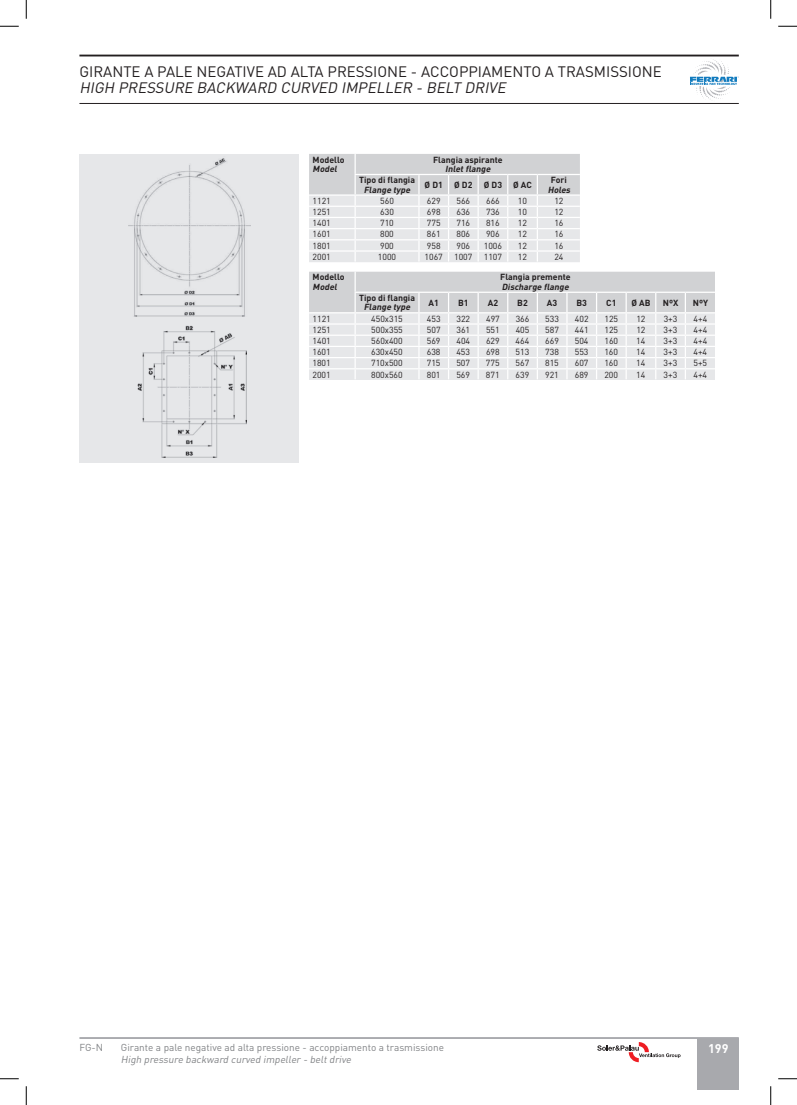
<style>
.page{position:relative;width:797px;height:1105px;background:#fff}
.page>*{position:absolute;margin:0;border:0;box-sizing:border-box;transform-origin:0 0}
.t1{font:15px "DIN";color:#231f20}
.t2{font:italic 15px "DIN";color:#231f20}
.t3{font:700 12.5px "DIN";color:#fff}
.t4{font:10px "DIN";color:#808285}
.t5{font:italic 10px "DIN";color:#808285}
.t6{font:8.75px "DIN";color:#231f20}
.t7{font:700 8.75px "DIN";color:#231f20}
.t8{font:italic 700 8.75px "DIN";color:#231f20}
</style>
<div class="page">
<hr style="left:79px;top:1037px;width:659px;height:2px;background:#a8a9ad">
<hr style="left:79px;top:55px;width:659px;height:1px;background:#231f20">
<hr style="left:79px;top:103px;width:659px;height:1px;background:#231f20">
<svg style="left:690px;top:59px;width:48px;height:41px"></svg>
<svg style="left:597px;top:1042px;width:83px;height:20px"></svg>
<div style="left:79px;top:154px;width:220px;height:309px;background:#e6e7e9"></div>
<img style="left:137px;top:325px;width:109px;height:132px">
<img style="left:129px;top:158px;width:121px;height:159px">
<svg style="left:309px;top:154px;width:271px;height:108px"></svg>
<svg style="left:309px;top:272px;width:406px;height:108px"></svg>
<div style="left:697px;top:1038px;width:41px;height:51px;background:#a8a9ad"></div>
<svg style="left:0;top:25px;width:19px;height:2px"></svg>
<svg style="left:778px;top:25px;width:19px;height:2px"></svg>
<svg style="left:0;top:1078px;width:19px;height:1px"></svg>
<svg style="left:778px;top:1078px;width:19px;height:1px"></svg>
<svg style="left:25px;top:0;width:2px;height:19px"></svg>
<svg style="left:25px;top:1086px;width:2px;height:19px"></svg>
<svg style="left:770px;top:0;width:1px;height:19px"></svg>
<svg style="left:770px;top:1086px;width:1px;height:19px"></svg>
<h1 class="t1" style="left:79px;top:62px;width:584px">GIRANTE A PALE NEGATIVE AD ALTA PRESSIONE - ACCOPPIAMENTO A TRASMISSIONE</h1>
<h1 class="t2" style="left:79px;top:79px;width:431px">HIGH PRESSURE BACKWARD CURVED IMPELLER - BELT DRIVE</h1>
<p class="t7" style="left:312px;top:154px;width:33px">Modello</p>
<p class="t8" style="left:312px;top:163px;width:28px">Model</p>
<p class="t7" style="left:359px;top:174px;width:57px">Tipo di flangia</p>
<p class="t8" style="left:364px;top:184px;width:50px">Flange type</p>
<p class="t7" style="left:433px;top:154px;width:71px">Flangia aspirante</p>
<p class="t8" style="left:445px;top:163px;width:49px">Inletflange</p>
<p class="t7" style="left:424px;top:179px;width:20px">Ø D1</p>
<p class="t7" style="left:454px;top:179px;width:20px">Ø D2</p>
<p class="t7" style="left:484px;top:179px;width:20px">Ø D3</p>
<p class="t7" style="left:513px;top:179px;width:20px">Ø AC</p>
<p class="t7" style="left:551px;top:174px;width:18px">Fori</p>
<p class="t8" style="left:547px;top:184px;width:26px">Holes</p>
<p class="t6" style="left:312px;top:195px;width:20px">1121</p>
<p class="t6" style="left:380px;top:195px;width:15px">560</p>
<p class="t6" style="left:427px;top:195px;width:15px">629</p>
<p class="t6" style="left:456px;top:195px;width:15px">566</p>
<p class="t6" style="left:486px;top:195px;width:15px">666</p>
<p class="t6" style="left:518px;top:195px;width:11px">10</p>
<p class="t6" style="left:554px;top:195px;width:11px">12</p>
<p class="t6" style="left:312px;top:206px;width:20px">1251</p>
<p class="t6" style="left:380px;top:206px;width:15px">630</p>
<p class="t6" style="left:427px;top:206px;width:15px">698</p>
<p class="t6" style="left:456px;top:206px;width:15px">636</p>
<p class="t6" style="left:486px;top:206px;width:15px">736</p>
<p class="t6" style="left:518px;top:206px;width:11px">10</p>
<p class="t6" style="left:554px;top:206px;width:11px">12</p>
<p class="t6" style="left:312px;top:218px;width:20px">1401</p>
<p class="t6" style="left:380px;top:218px;width:15px">710</p>
<p class="t6" style="left:427px;top:218px;width:15px">775</p>
<p class="t6" style="left:456px;top:218px;width:15px">716</p>
<p class="t6" style="left:486px;top:218px;width:15px">816</p>
<p class="t6" style="left:518px;top:218px;width:11px">12</p>
<p class="t6" style="left:554px;top:218px;width:11px">16</p>
<p class="t6" style="left:312px;top:229px;width:20px">1601</p>
<p class="t6" style="left:380px;top:229px;width:15px">800</p>
<p class="t6" style="left:427px;top:229px;width:15px">861</p>
<p class="t6" style="left:456px;top:229px;width:15px">806</p>
<p class="t6" style="left:486px;top:229px;width:15px">906</p>
<p class="t6" style="left:518px;top:229px;width:11px">12</p>
<p class="t6" style="left:554px;top:229px;width:11px">16</p>
<p class="t6" style="left:312px;top:240px;width:20px">1801</p>
<p class="t6" style="left:380px;top:240px;width:15px">900</p>
<p class="t6" style="left:427px;top:240px;width:15px">958</p>
<p class="t6" style="left:456px;top:240px;width:15px">906</p>
<p class="t6" style="left:484px;top:240px;width:20px">1006</p>
<p class="t6" style="left:518px;top:240px;width:11px">12</p>
<p class="t6" style="left:554px;top:240px;width:11px">16</p>
<p class="t6" style="left:312px;top:251px;width:20px">2001</p>
<p class="t6" style="left:378px;top:251px;width:20px">1000</p>
<p class="t6" style="left:424px;top:251px;width:20px">1067</p>
<p class="t6" style="left:454px;top:251px;width:20px">1007</p>
<p class="t6" style="left:484px;top:251px;width:20px">1107</p>
<p class="t6" style="left:518px;top:251px;width:11px">12</p>
<p class="t6" style="left:554px;top:251px;width:11px">24</p>
<p class="t7" style="left:312px;top:271px;width:33px">Modello</p>
<p class="t8" style="left:312px;top:281px;width:28px">Model</p>
<p class="t7" style="left:500px;top:271px;width:72px">Flangia premente</p>
<p class="t8" style="left:502px;top:281px;width:70px">Discharge flange</p>
<p class="t7" style="left:359px;top:292px;width:57px">Tipo di flangia</p>
<p class="t8" style="left:364px;top:301px;width:50px">Flange type</p>
<p class="t7" style="left:428px;top:297px;width:12px">A1</p>
<p class="t7" style="left:458px;top:297px;width:12px">B1</p>
<p class="t7" style="left:488px;top:297px;width:12px">A2</p>
<p class="t7" style="left:517px;top:297px;width:12px">B2</p>
<p class="t7" style="left:547px;top:297px;width:12px">A3</p>
<p class="t7" style="left:576px;top:297px;width:12px">B3</p>
<p class="t7" style="left:606px;top:297px;width:12px">C1</p>
<p class="t7" style="left:631px;top:297px;width:21px">Ø AB</p>
<p class="t7" style="left:662px;top:297px;width:17px">NºX</p>
<p class="t7" style="left:692px;top:297px;width:17px">NºY</p>
<p class="t6" style="left:312px;top:313px;width:20px">1121</p>
<p class="t6" style="left:371px;top:313px;width:33px">450x315</p>
<p class="t6" style="left:427px;top:313px;width:15px">453</p>
<p class="t6" style="left:456px;top:313px;width:15px">322</p>
<p class="t6" style="left:486px;top:313px;width:15px">497</p>
<p class="t6" style="left:515px;top:313px;width:15px">366</p>
<p class="t6" style="left:545px;top:313px;width:15px">533</p>
<p class="t6" style="left:575px;top:313px;width:15px">402</p>
<p class="t6" style="left:604px;top:313px;width:15px">125</p>
<p class="t6" style="left:636px;top:313px;width:11px">12</p>
<p class="t6" style="left:663px;top:313px;width:15px">3+3</p>
<p class="t6" style="left:693px;top:313px;width:15px">4+4</p>
<p class="t6" style="left:312px;top:324px;width:20px">1251</p>
<p class="t6" style="left:371px;top:324px;width:33px">500x355</p>
<p class="t6" style="left:427px;top:324px;width:15px">507</p>
<p class="t6" style="left:456px;top:324px;width:15px">361</p>
<p class="t6" style="left:486px;top:324px;width:15px">551</p>
<p class="t6" style="left:515px;top:324px;width:15px">405</p>
<p class="t6" style="left:545px;top:324px;width:15px">587</p>
<p class="t6" style="left:575px;top:324px;width:15px">441</p>
<p class="t6" style="left:604px;top:324px;width:15px">125</p>
<p class="t6" style="left:636px;top:324px;width:11px">12</p>
<p class="t6" style="left:663px;top:324px;width:15px">3+3</p>
<p class="t6" style="left:693px;top:324px;width:15px">4+4</p>
<p class="t6" style="left:312px;top:335px;width:20px">1401</p>
<p class="t6" style="left:371px;top:335px;width:33px">560x400</p>
<p class="t6" style="left:427px;top:335px;width:15px">569</p>
<p class="t6" style="left:456px;top:335px;width:15px">404</p>
<p class="t6" style="left:486px;top:335px;width:15px">629</p>
<p class="t6" style="left:515px;top:335px;width:15px">464</p>
<p class="t6" style="left:545px;top:335px;width:15px">669</p>
<p class="t6" style="left:575px;top:335px;width:15px">504</p>
<p class="t6" style="left:604px;top:335px;width:15px">160</p>
<p class="t6" style="left:636px;top:335px;width:11px">14</p>
<p class="t6" style="left:663px;top:335px;width:15px">3+3</p>
<p class="t6" style="left:693px;top:335px;width:15px">4+4</p>
<p class="t6" style="left:312px;top:346px;width:20px">1601</p>
<p class="t6" style="left:371px;top:346px;width:33px">630x450</p>
<p class="t6" style="left:427px;top:346px;width:15px">638</p>
<p class="t6" style="left:456px;top:346px;width:15px">453</p>
<p class="t6" style="left:486px;top:346px;width:15px">698</p>
<p class="t6" style="left:515px;top:346px;width:15px">513</p>
<p class="t6" style="left:545px;top:346px;width:15px">738</p>
<p class="t6" style="left:575px;top:346px;width:15px">553</p>
<p class="t6" style="left:604px;top:346px;width:15px">160</p>
<p class="t6" style="left:636px;top:346px;width:11px">14</p>
<p class="t6" style="left:663px;top:346px;width:15px">3+3</p>
<p class="t6" style="left:693px;top:346px;width:15px">4+4</p>
<p class="t6" style="left:312px;top:358px;width:20px">1801</p>
<p class="t6" style="left:371px;top:358px;width:33px">710x500</p>
<p class="t6" style="left:427px;top:358px;width:15px">715</p>
<p class="t6" style="left:456px;top:358px;width:15px">507</p>
<p class="t6" style="left:486px;top:358px;width:15px">775</p>
<p class="t6" style="left:515px;top:358px;width:15px">567</p>
<p class="t6" style="left:545px;top:358px;width:15px">815</p>
<p class="t6" style="left:574px;top:358px;width:15px">607</p>
<p class="t6" style="left:604px;top:358px;width:15px">160</p>
<p class="t6" style="left:636px;top:358px;width:11px">14</p>
<p class="t6" style="left:663px;top:358px;width:15px">3+3</p>
<p class="t6" style="left:693px;top:358px;width:15px">5+5</p>
<p class="t6" style="left:312px;top:369px;width:20px">2001</p>
<p class="t6" style="left:371px;top:369px;width:33px">800x560</p>
<p class="t6" style="left:427px;top:369px;width:15px">801</p>
<p class="t6" style="left:456px;top:369px;width:15px">569</p>
<p class="t6" style="left:486px;top:369px;width:15px">871</p>
<p class="t6" style="left:515px;top:369px;width:15px">639</p>
<p class="t6" style="left:545px;top:369px;width:15px">921</p>
<p class="t6" style="left:574px;top:369px;width:15px">689</p>
<p class="t6" style="left:604px;top:369px;width:15px">200</p>
<p class="t6" style="left:636px;top:369px;width:11px">14</p>
<p class="t6" style="left:663px;top:369px;width:15px">3+3</p>
<p class="t6" style="left:693px;top:369px;width:15px">4+4</p>
<p class="t4" style="left:79px;top:1041px;width:25px">FG-N</p>
<p class="t4" style="left:121px;top:1041px;width:325px">Girante a pale negative ad alta pressione - accoppiamento a trasmissione</p>
<p class="t5" style="left:121px;top:1053px;width:234px">High pressure backward curved impeller - beltdrive</p>
<h2 class="t3" style="left:708px;top:1040px;width:22px">199</h2>
</div>
